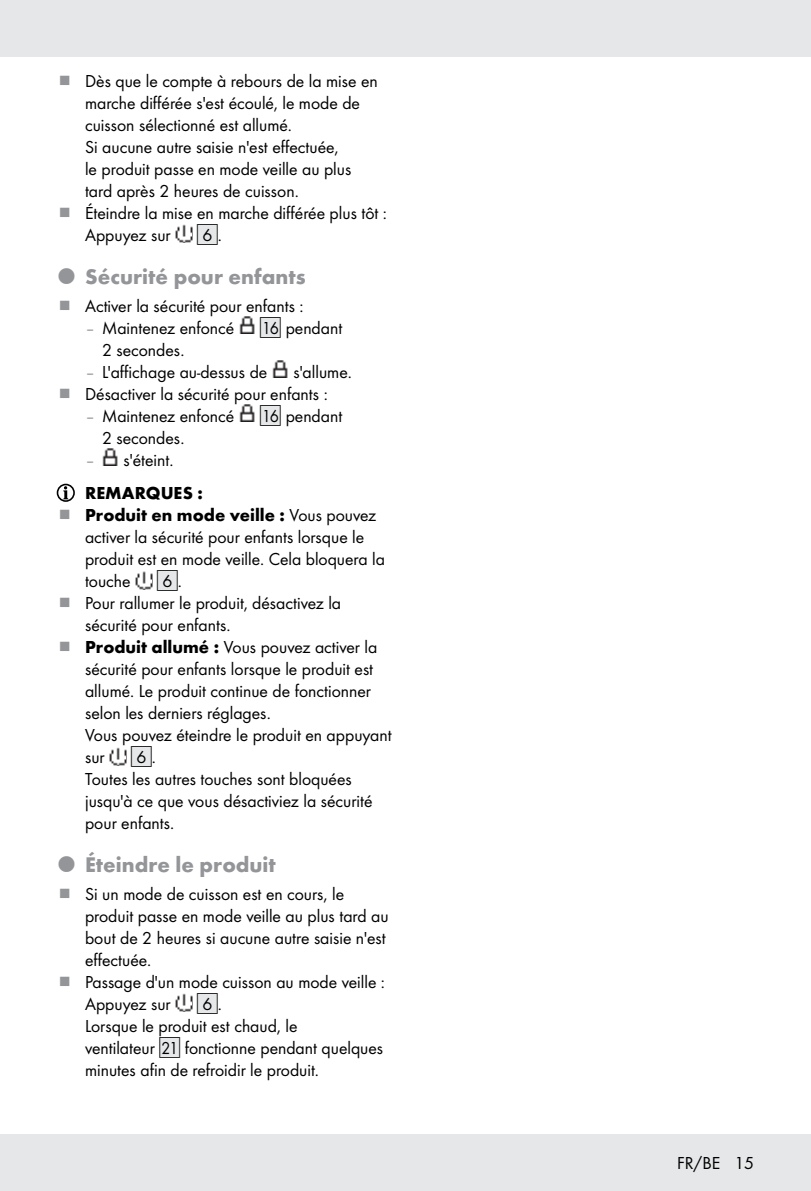
<style>
.page{position:relative;width:811px;height:1191px;background:#fff}
.page>*{position:absolute;margin:0;border:0;box-sizing:border-box;transform-origin:0 0}
.t1{font:700 22px "Futura";color:#939598}
.t2{font:18px/22px "Futura Boo";color:#000}
.t3{font:700 18px/22px "Futura";color:#000}
.t4{font:15.8px "IMP Lidl Num Box";color:#000}
.s1{color:#e6e7e8}
.s2{font-family:"Futura Boo";font-size:18px}
.s3{color:#939598}
.s4{font-family:"IMP Lidl Num Box";font-size:15.8px;color:#e6e7e8}
.s5{font-family:"IMP Lidl Num Box";font-size:15.8px}
.s6{font-family:"Futura Boo";font-weight:400}
.s7{font-family:"Futura";font-weight:700}
</style>
<div class="page">
<div style="left:0;top:1134px;width:811px;height:57px;background:#e6e7e8"></div>
<div style="left:0;top:0;width:811px;height:57px;background:#e6e7e8"></div>
<img style="left:175px;top:225px;width:17px;height:18px">
<img style="left:239px;top:316px;width:16px;height:18px">
<img style="left:272px;top:360px;width:16px;height:18px">
<img style="left:239px;top:404px;width:16px;height:18px">
<img style="left:102px;top:448px;width:16px;height:18px">
<div style="left:57px;top:484px;width:18px;height:18px;border:2px solid #000;border-radius:50%"></div>
<svg style="left:63px;top:486px;width:5px;height:13px"></svg>
<img style="left:135px;top:571px;width:17px;height:18px">
<img style="left:109px;top:747px;width:18px;height:18px">
<img style="left:175px;top:994px;width:17px;height:18px">
<p class="t2" style="left:85px;top:69px;width:303px">Dès que le compte à rebours de la mise en marche différée s'est écoulé, le mode de cuisson sélectionné est allumé.<br>Si aucune autre saisie n'est effectuée,<br>le produit passe en mode veille au plus<br>tard après 2 heures de cuisson.<br>Éteindre la mise en marche différée plus tôt :<br>Appuyez sur</p>
<p class="t4" style="left:197px;top:224px;width:26px"><span class="s1">[</span>6]<span class="s2">.</span></p>
<p class="t1" style="left:85px;top:260px;width:222px">Sécurité pour enfants</p>
<p class="t2" style="left:85px;top:294px;width:220px">Activer la sécurité pour enfants :</p>
<p class="t2" style="left:85px;top:316px;width:151px"><span class="s3">–</span> Maintenez enfoncé</p>
<p class="t2" style="left:260px;top:316px;width:83px"><span class="s4">[</span><span class="s5">16]</span> pendant</p>
<p class="t2" style="left:102px;top:338px;width:84px">2 secondes.</p>
<p class="t2" style="left:85px;top:360px;width:184px"><span class="s3">–</span> L'affichage au-dessus de</p>
<p class="t2" style="left:85px;top:360px;width:268px;text-indent:208px">s'allume.<br>Désactiver la sécurité pour enfants :</p>
<p class="t2" style="left:85px;top:404px;width:151px"><span class="s3">–</span> Maintenez enfoncé</p>
<p class="t2" style="left:260px;top:404px;width:83px"><span class="s4">[</span><span class="s5">16]</span> pendant</p>
<p class="t2" style="left:102px;top:426px;width:84px">2 secondes.</p>
<p class="t2" style="left:85px;top:448px;width:90px"><span class="s3">–</span> s'éteint.</p>
<p class="t3" style="left:85px;top:480px;width:293px">REMARQUES :<br>Produit en mode veille : <span class="s6">Vous pouvez</span></p>
<p class="t2" style="left:85px;top:525px;width:301px">activer la sécurité pour enfants lorsque le produit est en mode veille. Cela bloquera la touche</p>
<p class="t4" style="left:157px;top:570px;width:26px"><span class="s1">[</span>6]<span class="s2">.</span></p>
<p class="t2" style="left:85px;top:591px;width:308px">Pour rallumer le produit, désactivez la sécurité pour enfants.<br><span class="s7">Produit allumé :</span> Vous pouvez activer la sécurité pour enfants lorsque le produit est allumé. Le produit continue de fonctionner selon les derniers réglages.<br>Vous pouvez éteindre le produit en appuyant sur</p>
<p class="t4" style="left:131px;top:746px;width:26px"><span class="s1">[</span>6]<span class="s2">.</span></p>
<p class="t2" style="left:85px;top:767px;width:289px">Toutes les autres touches sont bloquées jusqu'à ce que vous désactiviez la sécurité pour enfants.</p>
<p class="t1" style="left:85px;top:848px;width:192px">Éteindre le produit</p>
<p class="t2" style="left:85px;top:882px;width:305px">Si un mode de cuisson est en cours, le produit passe en mode veille au plus tard au bout de 2 heures si aucune autre saisie n'est effectuée.<br>Passage d'un mode cuisson au mode veille :<br>Appuyez sur</p>
<p class="t4" style="left:197px;top:993px;width:26px"><span class="s1">[</span>6]<span class="s2">.</span></p>
<p class="t2" style="left:85px;top:1014px;width:300px">Lorsque le produit est chaud, le<br>ventilateur <span class="s4">[</span><span class="s5">21]</span> fonctionne pendant quelques minutes afin de refroidir le produit.</p>
<p class="t2" style="left:677px;top:1151px;width:79px">FR/BE 15</p>
</div>
